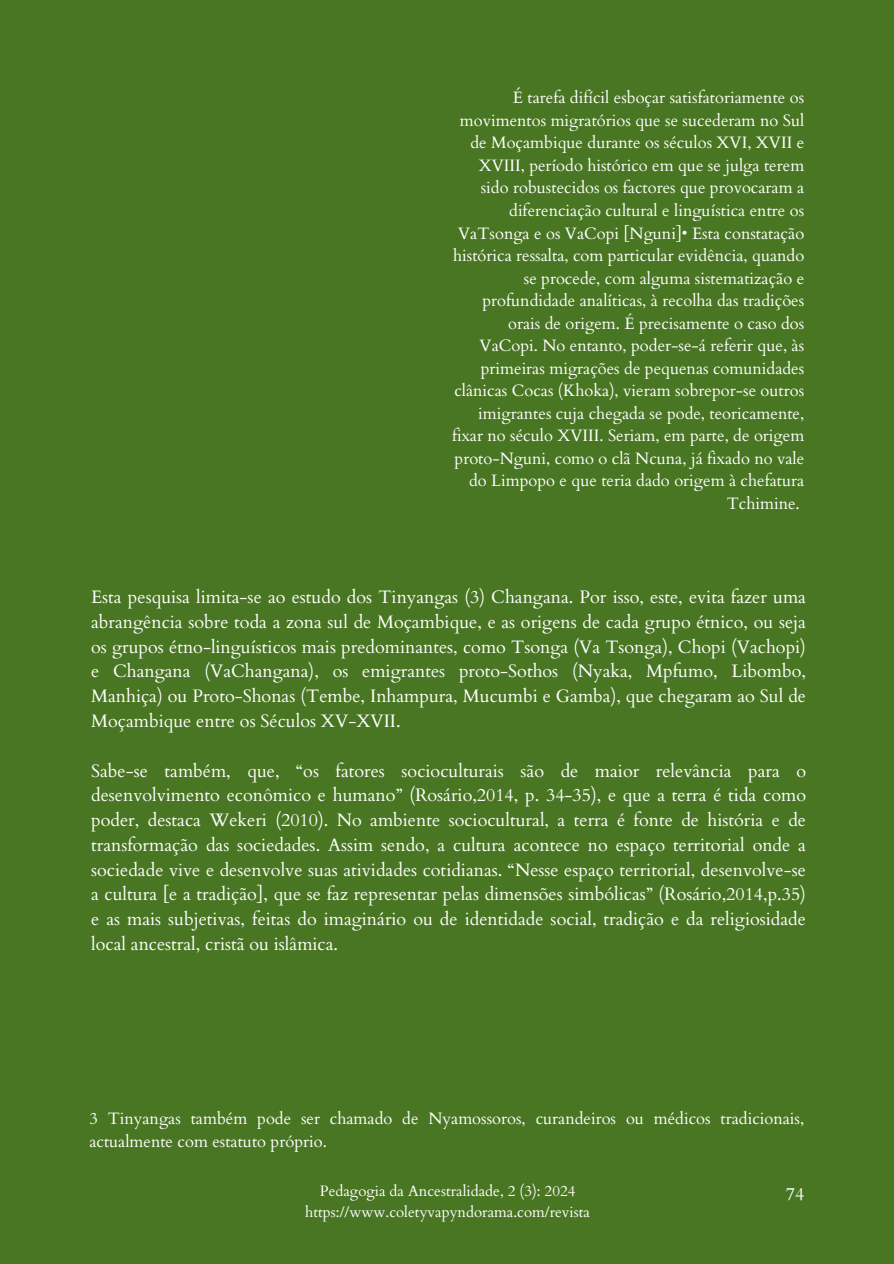
<style>
.page{position:relative;width:894px;height:1264px;background:#fff}
.page>*{position:absolute;margin:0;border:0;box-sizing:border-box;transform-origin:0 0}
.t1{font:18px/24.8px "Cardo";color:#fff;text-align:justify}
.t2{font:16.5px/22.5px "Cardo";color:#fff;text-align:right}
.t3{font:15px "Cardo";color:#fff}
</style>
<div class="page">
<div style="left:0;top:0;width:893px;height:1263px;background:#497622"></div>
<p class="t2" style="left:452px;top:87px;width:353px">É tarefa difícil esboçar satisfatoriamente os movimentos migratórios que se sucederam no Sul de Moçambique durante os séculos XVI, XVII e XVIII, período histórico em que se julga terem sido robustecidos os factores que provocaram a diferenciação cultural e linguística entre os VaTsonga e os VaCopi [Nguni]• Esta constatação histórica ressalta, com particular evidência, quando se procede, com alguma sistematização e profundidade analíticas, à recolha das tradições orais de origem. É precisamente o caso dos VaCopi. No entanto, poder-se-á referir que, às primeiras migrações de pequenas comunidades clânicas Cocas (Khoka), vieram sobrepor-se outros imigrantes cuja chegada se pode, teoricamente, fixar no século XVIII. Seriam, em parte, de origem proto-Nguni, como o clã Ncuna, já fixado no vale do Limpopo e que teria dado origem à chefatura Tchimine.</p>
<h1 class="t1" style="left:91px;top:585px;width:716px">Esta pesquisa limita-se ao estudo dos Tinyangas (3) Changana. Por isso, este, evita fazer uma abrangência sobre toda a zona sul de Moçambique, e as origens de cada grupo étnico, ou seja os grupos étno-linguísticos mais predominantes, como Tsonga (Va Tsonga), Chopi (Vachopi) e Changana (VaChangana), os emigrantes proto-Sothos (Nyaka, Mpfumo, Libombo, Manhiça) ou Proto-Shonas (Tembe, Inhampura, Mucumbi e Gamba), que chegaram ao Sul de Moçambique entre os Séculos XV-XVII.</h1>
<h1 class="t1" style="left:91px;top:758px;width:716px">Sabe-se também, que, “os fatores socioculturais são de maior relevância para o desenvolvimento econômico e humano” (Rosário,2014, p. 34-35), e que a terra é tida como poder, destaca Wekeri (2010). No ambiente sociocultural, a terra é fonte de história e de transformação das sociedades. Assim sendo, a cultura acontece no espaço territorial onde a sociedade vive e desenvolve suas atividades cotidianas. “Nesse espaço territorial, desenvolve-se a cultura [e a tradição], que se faz representar pelas dimensões simbólicas” (Rosário,2014,p.35) e as mais subjetivas, feitas do imaginário ou de identidade social, tradição e da religiosidade local ancestral, cristã ou islâmica.</h1>
<p class="t2" style="left:89px;top:1107px;width:716px;text-align:left">3 Tinyangas também pode ser chamado de Nyamossoros, curandeiros ou médicos tradicionais, actualmente com estatuto próprio.</p>
<h1 class="t3" style="left:320px;top:1181px;width:257px">Pedagogia da Ancestralidade, 2 (3): 2024</h1>
<h1 class="t1" style="left:785px;top:1181px;width:20px">74</h1>
<p class="t3" style="left:305px;top:1201px;width:286px">https://www.coletyvapyndorama.com/revista</p>
</div>
